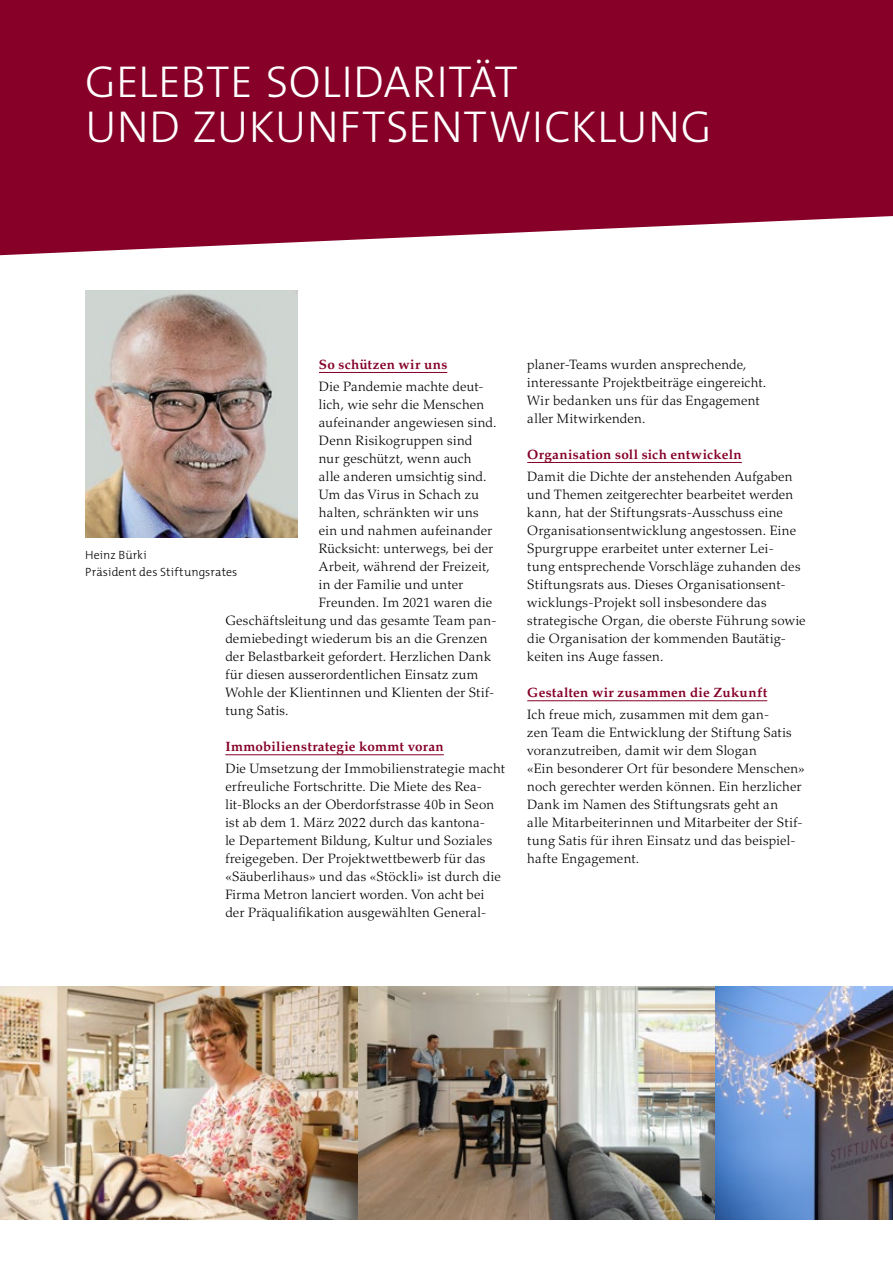
<style>
.page{position:relative;width:893px;height:1263px;background:#fff}
.page>*{position:absolute;margin:0;border:0;box-sizing:border-box;transform-origin:0 0}
.t1{font:300 45px/45px "The Mix";letter-spacing:.005em;color:#fff}
.t2{font:300 13.5px/18px "Palatino LT Std";letter-spacing:.015em;color:#000}
.t3{font:700 13.5px "Palatino LT Std";letter-spacing:.02em;color:#860028}
.t4{font:300 12px/16.5px "The Mix";letter-spacing:.01em;color:#000}
</style>
<div class="page">
<svg style="left:0;top:0;width:893px;height:255px;fill:#860028"></svg>
<img style="left:85px;top:291px;width:213px;height:247px">
<hr style="left:319px;top:372px;width:128px;height:1px;background:#860028">
<hr style="left:225px;top:754px;width:219px;height:1px;background:#860028">
<hr style="left:527px;top:462px;width:215px;height:1px;background:#860028">
<hr style="left:527px;top:700px;width:240px;height:1px;background:#860028">
<img style="left:0;top:986px;width:893px;height:234px">
<h1 class="t1" style="left:85px;top:57px;width:628px">GELEBTE SOLIDARITÄT<br>UND ZUKUNFTSENTWICKLUNG</h1>
<p class="t3" style="left:319px;top:356px;width:130px">So schützen wir uns</p>
<p class="t2" style="left:319px;top:378px;width:167px">Die Pandemie machte deut-</p>
<p class="t2" style="left:319px;top:396px;width:167px">lich, wie sehr die Menschen</p>
<p class="t2" style="left:319px;top:414px;width:179px">aufeinander angewiesen sind.</p>
<p class="t2" style="left:319px;top:432px;width:155px">Denn Risikogruppen sind</p>
<p class="t2" style="left:319px;top:450px;width:154px">nur geschützt, wenn auch</p>
<p class="t2" style="left:319px;top:468px;width:169px">alle anderen umsichtig sind.</p>
<p class="t2" style="left:319px;top:486px;width:161px">Um das Virus in Schach zu</p>
<p class="t2" style="left:319px;top:504px;width:161px">halten, schränkten wir uns</p>
<p class="t2" style="left:319px;top:522px;width:175px">ein und nahmen aufeinander</p>
<p class="t2" style="left:319px;top:540px;width:176px">Rücksicht: unterwegs, bei der</p>
<p class="t2" style="left:319px;top:558px;width:172px">Arbeit, während der Freizeit,</p>
<p class="t2" style="left:319px;top:576px;width:146px">in der Familie und unter</p>
<p class="t2" style="left:319px;top:594px;width:175px">Freunden. Im 2021 waren die</p>
<p class="t2" style="left:225px;top:612px;width:273px">Geschäftsleitung und das gesamte Team pan-</p>
<p class="t2" style="left:225px;top:630px;width:264px">demiebedingt wiederum bis an die Grenzen</p>
<p class="t2" style="left:225px;top:648px;width:267px">der Belastbarkeit gefordert. Herzlichen Dank</p>
<p class="t2" style="left:225px;top:665px;width:254px">für diesen ausserordentlichen Einsatz zum</p>
<p class="t2" style="left:225px;top:683px;width:271px">Wohle der Klientinnen und Klienten der Stif-</p>
<p class="t2" style="left:225px;top:701px;width:65px">tung Satis.</p>
<p class="t3" style="left:225px;top:738px;width:220px">Immobilienstrategie kommt voran</p>
<p class="t2" style="left:225px;top:760px;width:281px">Die Umsetzung der Immobilienstrategie macht erfreuliche Fortschritte. Die Miete des Rea&shy;lit-Blocks an der Oberdorfstrasse 40b in Seon ist ab dem 1. März 2022 durch das kantona-<br>le Departement Bildung, Kultur und Soziales freigegeben. Der Projektwettbewerb für das «Säuberlihaus» und das «Stöckli» ist durch die Firma Metron lanciert worden. Von acht bei der Präqualifikation ausgewählten General-</p>
<p class="t4" style="left:85px;top:547px;width:154px">Heinz Bürki<br>Präsident des Stiftungsrates</p>
<p class="t2" style="left:527px;top:355px;width:240px">planer-Teams wurden ansprechende, interessante Projektbeiträge eingereicht.<br>Wir bedanken uns für das Engagement aller Mitwirkenden.</p>
<p class="t3" style="left:527px;top:446px;width:216px">Organisation soll sich entwickeln</p>
<p class="t2" style="left:527px;top:468px;width:280px">Damit die Dichte der anstehenden Aufgaben und Themen zeitgerechter bearbeitet werden kann, hat der Stiftungsrats-Ausschuss eine Organisationsentwicklung angestossen. Eine Spurgruppe erarbeitet unter externer Lei-<br>tung entsprechende Vorschläge zuhanden des Stiftungsrats aus. Dieses Organisationsent&shy;wicklungs-Projekt soll insbesondere das strategische Organ, die oberste Führung sowie die Organisation der kommenden Bautätig&shy;keiten ins Auge fassen.</p>
<p class="t3" style="left:527px;top:684px;width:241px">Gestalten wir zusammen die Zukunft</p>
<p class="t2" style="left:527px;top:706px;width:279px">Ich freue mich, zusammen mit dem gan-<br>zen Team die Entwicklung der Stiftung Satis voranzutreiben, damit wir dem Slogan<br>«Ein besonderer Ort für besondere Menschen» noch gerechter werden können. Ein herzlicher Dank im Namen des Stiftungsrats geht an<br>alle Mitarbeiterinnen und Mitarbeiter der Stif&shy;tung Satis für ihren Einsatz und das beispiel&shy;hafte Engagement.</p>
</div>
